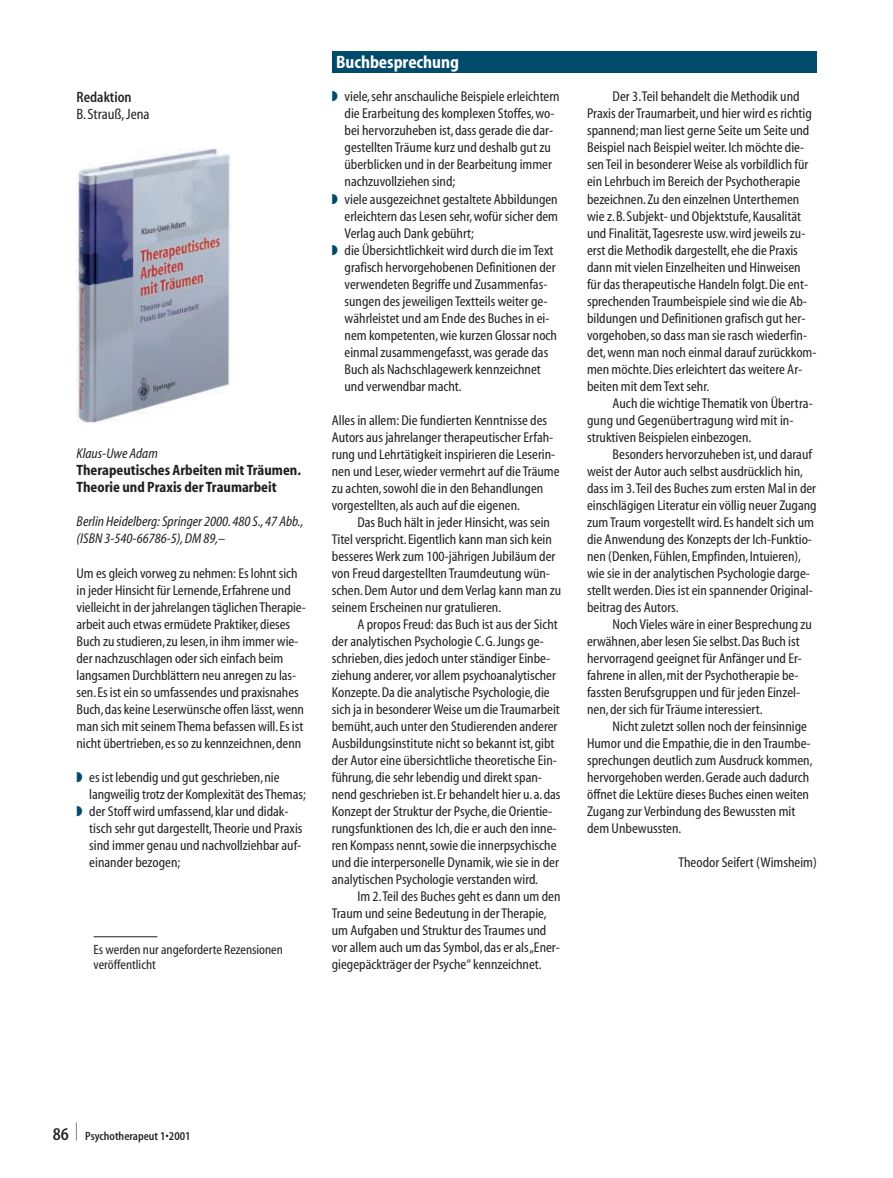
<style>
.page{position:relative;width:893px;height:1178px;background:#fff}
.page>*{position:absolute;margin:0;border:0;box-sizing:border-box;transform-origin:0 0}
.t1{font:700 condensed 18px "S Myriad";color:#fff}
.t2{font:600 condensed 18px "S Myriad";color:#231f20;scale:.38 1}
.t3{font:700 condensed 15px/17px "S Myriad";color:#231f20}
.t4{font:condensed 15px "S Myriad";color:#231f20}
.t5{font:600 condensed 15px "S Myriad";color:#231f20}
.t6{font:condensed 14.25px/17px "S Myriad";color:#231f20}
.t7{font:italic condensed 14.25px/17px "S Myriad";color:#231f20}
.t8{font:condensed 13.5px/15px "S Myriad";color:#231f20}
.t9{font:600 condensed 12px "S Myriad";color:#231f20}
.s1{color:#004b6c}
.s2{font-size:18px}
</style>
<div class="page">
<div style="left:332px;top:51px;width:484px;height:21px;background:#004b6c"></div>
<img style="left:77px;top:149px;width:153px;height:274px">
<hr style="left:94px;top:936px;width:63px;height:1px;background:#231f20">
<p class="t5" style="left:77px;top:91px;width:57px">Redaktion</p>
<p class="t4" style="left:77px;top:105px;width:75px">B.Strauß,Jena</p>
<p class="t7" style="left:77px;top:445px;width:83px">Klaus-Uwe Adam</p>
<p class="t3" style="left:77px;top:463px;width:226px">Therapeutisches Arbeiten mit Träumen.<br>Theorie und Praxis der Traumarbeit</p>
<p class="t7" style="left:77px;top:513px;width:228px">Berlin Heidelberg: Springer 2000.480 S.,47 Abb., (ISBN 3-540-66786-5),DM 89,–</p>
<p class="t6" style="left:77px;top:564px;width:231px">Um es gleich vorweg zu nehmen: Es lohnt sich in jeder Hinsicht für Lernende,Erfahrene und vielleicht in der jahrelangen täglichen Therapie&shy;arbeit auch etwas ermüdete Praktiker,dieses Buch zu studieren,zu lesen,in ihm immer wie&shy;der nachzuschlagen oder sich einfach beim langsamen Durchblättern neu anregen zu las&shy;sen.Es ist ein so umfassendes und praxisnahes Buch,das keine Leserwünsche offen lässt,wenn man sich mit seinem Thema befassen will.Es ist nicht übertrieben,es so zu kennzeichnen,denn</p>
<p class="t6" style="left:77px;top:768px;width:204px"><span class="s1">◗</span> es ist lebendig und gut geschrieben,nie</p>
<p class="t6" style="left:89px;top:785px;width:218px">langweilig trotz der Komplexität des Themas;</p>
<p class="t6" style="left:77px;top:802px;width:213px"><span class="s1">◗</span> der Stoff wird umfassend,klar und didak-</p>
<p class="t6" style="left:89px;top:819px;width:215px">tisch sehr gut dargestellt,Theorie und Praxis</p>
<p class="t6" style="left:89px;top:836px;width:213px">sind immer genau und nachvollziehbar auf-</p>
<p class="t6" style="left:89px;top:853px;width:92px">einander bezogen;</p>
<p class="t8" style="left:94px;top:942px;width:191px">Es werden nur angeforderte Rezensionen veröffentlicht</p>
<p class="t1" style="left:336px;top:55px;width:124px">Buchbesprechung</p>
<p class="t6" style="left:332px;top:88px;width:229px"><span class="s1">◗</span> viele,sehr anschauliche Beispiele erleichtern</p>
<p class="t6" style="left:344px;top:105px;width:211px">die Erarbeitung des komplexen Stoffes,wo-</p>
<p class="t6" style="left:344px;top:122px;width:210px">bei hervorzuheben ist,dass gerade die dar-</p>
<p class="t6" style="left:344px;top:139px;width:208px">gestellten Träume kurz und deshalb gut zu</p>
<p class="t6" style="left:344px;top:156px;width:209px">überblicken und in der Bearbeitung immer</p>
<p class="t6" style="left:344px;top:173px;width:112px">nachzuvollziehen sind;</p>
<p class="t6" style="left:332px;top:190px;width:227px"><span class="s1">◗</span> viele ausgezeichnet gestaltete Abbildungen</p>
<p class="t6" style="left:344px;top:207px;width:215px">erleichtern das Lesen sehr,wofür sicher dem</p>
<p class="t6" style="left:344px;top:224px;width:131px">Verlag auch Dank gebührt;</p>
<p class="t6" style="left:332px;top:241px;width:223px"><span class="s1">◗</span> die Übersichtlichkeit wird durch die im Text</p>
<p class="t6" style="left:344px;top:258px;width:212px">grafisch hervorgehobenen Definitionen der</p>
<p class="t6" style="left:344px;top:275px;width:204px">verwendeten Begriffe und Zusammenfas-</p>
<p class="t6" style="left:344px;top:292px;width:204px">sungen des jeweiligen Textteils weiter ge-</p>
<p class="t6" style="left:344px;top:309px;width:206px">währleistet und am Ende des Buches in ei-</p>
<p class="t6" style="left:344px;top:326px;width:214px">nem kompetenten,wie kurzen Glossar noch</p>
<p class="t6" style="left:344px;top:343px;width:205px">einmal zusammengefasst,was gerade das</p>
<p class="t6" style="left:344px;top:360px;width:198px">Buch als Nachschlagewerk kennzeichnet</p>
<p class="t6" style="left:344px;top:377px;width:119px">und verwendbar macht.</p>
<p class="t6" style="left:332px;top:411px;width:229px">Alles in allem: Die fundierten Kenntnisse des Autors aus jahrelanger therapeutischer Erfah&shy;rung und Lehrtätigkeit inspirieren die Leserin&shy;nen und Leser,wieder vermehrt auf die Träume zu achten,sowohl die in den Behandlungen vorgestellten,als auch auf die eigenen.</p>
<p class="t6" style="left:332px;top:513px;width:231px;text-indent:26px">Das Buch hält in jeder Hinsicht,was sein Titel verspricht.Eigentlich kann man sich kein besseres Werk zum 100-jährigen Jubiläum der von Freud dargestellten Traumdeutung wün&shy;schen.Dem Autor und dem Verlag kann man zu seinem Erscheinen nur gratulieren.</p>
<p class="t6" style="left:332px;top:615px;width:230px;text-indent:26px">A propos Freud: das Buch ist aus der Sicht der analytischen Psychologie C.G.Jungs ge&shy;schrieben,dies jedoch unter ständiger Einbe&shy;ziehung anderer,vor allem psychoanalytischer Konzepte.Da die analytische Psychologie,die sich ja in besonderer Weise um die Traumarbeit bemüht,auch unter den Studierenden anderer Ausbildungsinstitute nicht so bekannt ist,gibt der Autor eine übersichtliche theoretische Ein&shy;führung,die sehr lebendig und direkt span&shy;nend geschrieben ist.Er behandelt hier u.a.das Konzept der Struktur der Psyche,die Orientie&shy;rungsfunktionen des Ich,die er auch den inne&shy;ren Kompass nennt,sowie die innerpsychische und die interpersonelle Dynamik,wie sie in der analytischen Psychologie verstanden wird.</p>
<p class="t6" style="left:332px;top:887px;width:230px;text-indent:26px">Im 2.Teil des Buches geht es dann um den Traum und seine Bedeutung in der Therapie, um Aufgaben und Struktur des Traumes und vor allem auch um das Symbol,das er als „Ener&shy;giegepäckträger der Psyche“ kennzeichnet.</p>
<p class="t6" style="left:587px;top:88px;width:231px;text-indent:26px">Der 3.Teil behandelt die Methodik und Praxis der Traumarbeit,und hier wird es richtig spannend; man liest gerne Seite um Seite und Beispiel nach Beispiel weiter.Ich möchte die&shy;sen Teil in besonderer Weise als vorbildlich für ein Lehrbuch im Bereich der Psychotherapie bezeichnen.Zu den einzelnen Unterthemen wie z.B.Subjekt- und Objektstufe,Kausalität und Finalität,Tagesreste usw.wird jeweils zu&shy;erst die Methodik dargestellt,ehe die Praxis dann mit vielen Einzelheiten und Hinweisen für das therapeutische Handeln folgt.Die ent&shy;sprechenden Traumbeispiele sind wie die Ab&shy;bildungen und Definitionen grafisch gut her&shy;vorgehoben,so dass man sie rasch wiederfin&shy;det,wenn man noch einmal darauf zurückkom&shy;men möchte.Dies erleichtert das weitere Ar&shy;beiten mit dem Text sehr.</p>
<p class="t6" style="left:587px;top:394px;width:227px;text-indent:26px">Auch die wichtige Thematik von Übertra&shy;gung und Gegenübertragung wird mit in&shy;struktiven Beispielen einbezogen.</p>
<p class="t6" style="left:587px;top:445px;width:231px;text-indent:26px">Besonders hervorzuheben ist,und darauf weist der Autor auch selbst ausdrücklich hin, dass im 3.Teil des Buches zum ersten Mal in der einschlägigen Literatur ein völlig neuer Zugang zum Traum vorgestellt wird.Es handelt sich um die Anwendung des Konzepts der Ich-Funktio&shy;nen (Denken,Fühlen,Empfinden,Intuieren), wie sie in der analytischen Psychologie darge&shy;stellt werden.Dies ist ein spannender Original&shy;beitrag des Autors.</p>
<p class="t6" style="left:587px;top:615px;width:226px;text-indent:26px">Noch Vieles wäre in einer Besprechung zu erwähnen,aber lesen Sie selbst.Das Buch ist hervorragend geeignet für Anfänger und Er&shy;fahrene in allen,mit der Psychotherapie be&shy;fassten Berufsgruppen und für jeden Einzel&shy;nen,der sich für Träume interessiert.</p>
<p class="t6" style="left:587px;top:717px;width:227px;text-indent:26px">Nicht zuletzt sollen noch der feinsinnige Humor und die Empathie,die in den Traumbe&shy;sprechungen deutlich zum Ausdruck kommen, hervorgehoben werden.Gerade auch dadurch öffnet die Lektüre dieses Buches einen weiten Zugang zur Verbindung des Bewussten mit dem Unbewussten.</p>
<p class="t6" style="left:678px;top:853px;width:140px">Theodor Seifert (Wimsheim)</p>
<p class="t2" style="left:76px;top:1123px;width:5px">|</p>
<p class="t9" style="left:53px;top:1131px;width:139px"><span class="s2">86</span> Psychotherapeut 1•2001</p>
</div>
